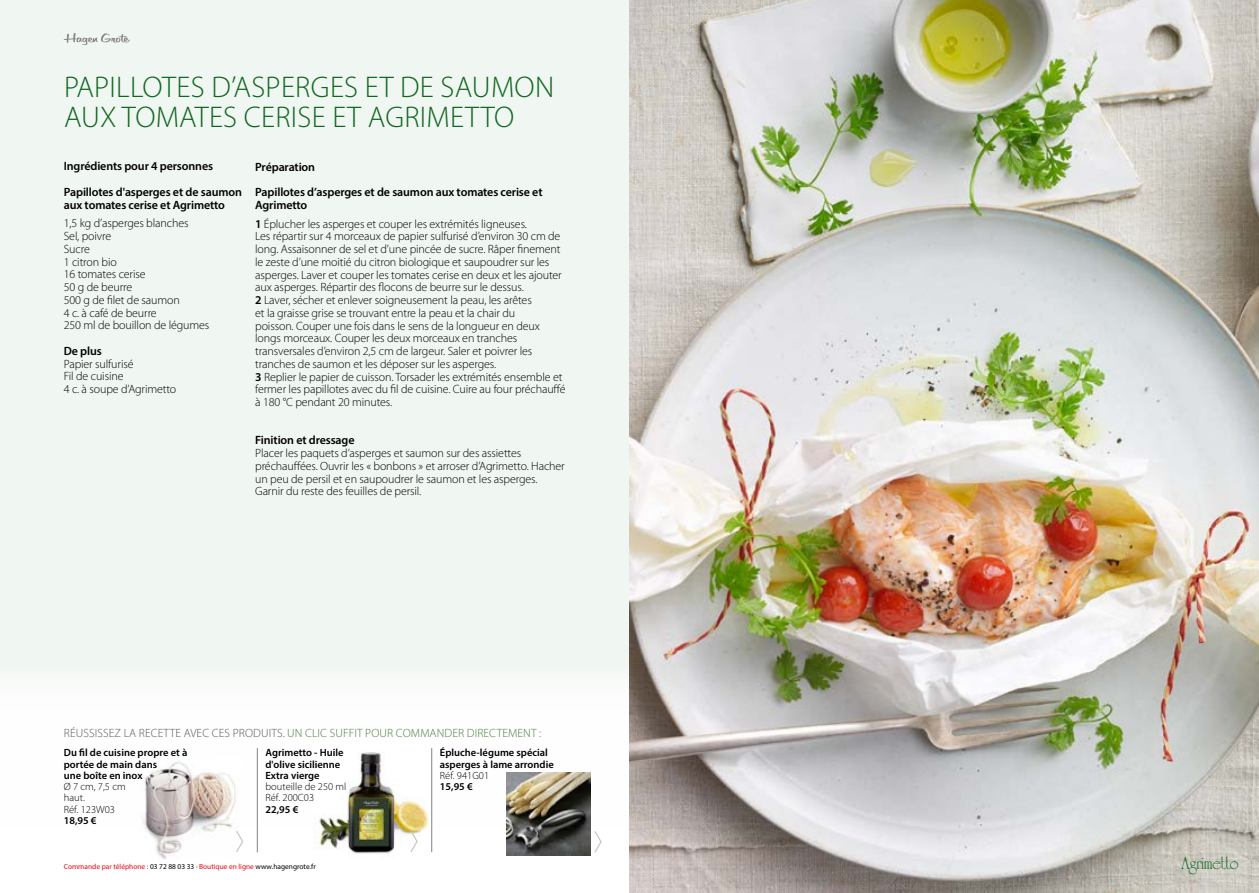
<style>
.page{position:relative;width:1259px;height:893px;background:#fff}
.page>*{position:absolute;margin:0;border:0;box-sizing:border-box;transform-origin:0 0}
.t1{font:300 30px/30px "Myriad Pro";letter-spacing:.01em;color:#106621}
.t2{font:17.4px "University SH";letter-spacing:-.01em;color:#106621}
.t3{font:300 12px/12.8px "Myriad Pro";letter-spacing:-.01em;color:#000}
.t4{font:600 12px/25.5px "Myriad Pro";letter-spacing:-.01em;color:#000}
.t5{font:300 12px "Myriad Pro";letter-spacing:.01em;color:#487e3e}
.t6{font:600 10.5px/11.2px "Myriad Pro";color:#000}
.t7{font:300 10.5px/11.2px "Myriad Pro";color:#000}
.t8{font:7.35px "Myriad Pro";color:#e30613}
.s1{font-weight:600}
.s2{color:#575756}
.s3{color:#000}
</style>
<div class="page">
<div style="left:0;top:0;width:887px;height:893px;background:#f0f6f1"></div>
<div style="left:0;top:663px;width:1259px;height:230px;background:#fff"></div>
<img style="left:318px;top:752px;width:111px;height:102px">
<img style="left:142px;top:761px;width:94px;height:98px">
<img style="left:629px;top:0;width:630px;height:893px">
<hr style="left:257px;top:748px;width:1px;height:104px;background:#7d8386">
<hr style="left:431px;top:748px;width:1px;height:104px;background:#7d8386">
<svg style="left:235px;top:829px;width:9px;height:25px"></svg>
<svg style="left:409px;top:829px;width:9px;height:25px"></svg>
<svg style="left:594px;top:831px;width:8px;height:22px"></svg>
<img style="left:506px;top:772px;width:84px;height:84px">
<svg style="left:64px;top:33px;width:66px;height:12px"></svg>
<h1 class="t1" style="left:64px;top:72px;width:492px">PAPILLOTES D’ASPERGES ET DE SAUMON<br>AUX TOMATES CERISE ET AGRIMETTO</h1>
<p class="t4" style="left:255px;top:153px;width:289px">Préparation<br>Papillotes d’asperges et de saumon aux tomates cerise et</p>
<p class="t3" style="left:255px;top:195px;width:273px;line-height:18.8px"><span class="s1">Agrimetto<br>1</span> Éplucher les asperges et couper les extrémités ligneuses.</p>
<p class="t3" style="left:255px;top:230px;width:312px">Les répartir sur 4 morceaux de papier sulfurisé d’environ 30 cm de long. Assaisonner de sel et d’une pincée de sucre. Râper finement le zeste d’une moitié du citron biologique et saupoudrer sur les asperges. Laver et couper les tomates cerise en deux et les ajouter aux asperges. Répartir des flocons de beurre sur le dessus.<br><span class="s1">2</span> Laver, sécher et enlever soigneusement la peau, les arêtes<br>et la graisse grise se trouvant entre la peau et la chair du<br>poisson. Couper une fois dans le sens de la longueur en deux longs morceaux. Couper les deux morceaux en tranches transversales d’environ 2,5 cm de largeur. Saler et poivrer les tranches de saumon et les déposer sur les asperges.<br><span class="s1">3</span> Replier le papier de cuisson. Torsader les extrémités ensemble et fermer les papillotes avec du fil de cuisine. Cuire au four préchauffé à 180 °C pendant 20 minutes.</p>
<p class="t4" style="left:255px;top:427px;width:101px">Finition et dressage</p>
<p class="t3" style="left:255px;top:446px;width:311px">Placer les paquets d’asperges et saumon sur des assiettes préchauffées. Ouvrir les « bonbons » et arroser d’Agrimetto. Hacher un peu de persil et en saupoudrer le saumon et les asperges.<br>Garnir du reste des feuilles de persil.</p>
<p class="t4" style="left:64px;top:153px;width:180px">Ingrédients pour 4 personnes<br>Papillotes d'asperges et de saumon</p>
<p class="t4" style="left:64px;top:192px;width:163px">aux tomates cerise et Agrimetto</p>
<p class="t3" style="left:64px;top:217px;width:147px">1,5 kg d’asperges blanches<br>Sel, poivre<br>Sucre<br>1 citron bio<br>16 tomates cerise<br>50 g de beurre<br>500 g de filet de saumon<br>4 c. à café de beurre<br>250 ml de bouillon de légumes</p>
<p class="t4" style="left:64px;top:338px;width:40px">De plus</p>
<p class="t3" style="left:64px;top:357px;width:114px">Papier sulfurisé<br>Fil de cuisine<br>4 c. à soupe d’Agrimetto</p>
<p class="t5" style="left:64px;top:726px;width:479px"><span class="s2">RÉUSSISSEZ LA RECETTE AVEC CES PRODUITS.</span> UN CLIC SUFFIT POUR COMMANDER DIRECTEMENT :</p>
<p class="t6" style="left:64px;top:747px;width:125px">Du fil de cuisine propre et à portée de main dans<br>une boîte en inox</p>
<p class="t7" style="left:64px;top:781px;width:63px">Ø 7 cm, 7,5 cm haut.<br>Réf. 123W03</p>
<p class="t6" style="left:64px;top:814px;width:34px">18,95 €</p>
<p class="t6" style="left:265px;top:747px;width:79px">Agrimetto - Huile d'olive sicilienne<br>Extra vierge</p>
<p class="t7" style="left:265px;top:781px;width:82px">bouteille de 250 ml<br>Réf. 200C03</p>
<p class="t6" style="left:265px;top:803px;width:34px">22,95 €</p>
<p class="t6" style="left:440px;top:747px;width:115px">Épluche-légume spécial asperges à lame arrondie</p>
<p class="t7" style="left:440px;top:769px;width:51px">Réf. 941G01</p>
<p class="t6" style="left:440px;top:781px;width:34px">15,95 €</p>
<p class="t8" style="left:64px;top:862px;width:253px">Commande par téléphone : <span class="s3">03 72 88 03 33 ·</span> Boutique en ligne <span class="s3">www.hagengrote.fr</span></p>
<h2 class="t2" style="left:1181px;top:854px;width:59px">Agrimetto</h2>
</div>
